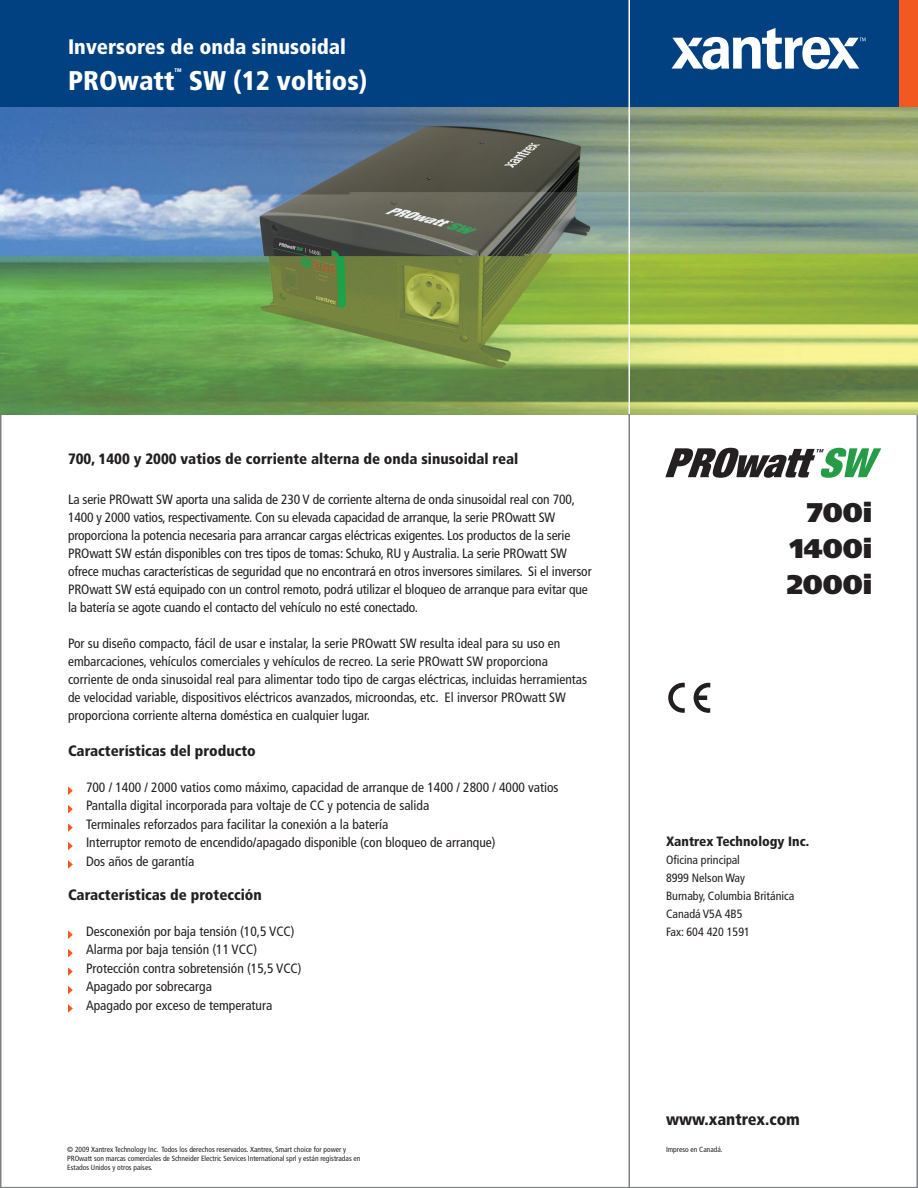
<style>
.page{position:relative;width:918px;height:1188px;background:#fff}
.page>*{position:absolute;margin:0;border:0;box-sizing:border-box;transform-origin:0 0}
.page_header{font:900 condensed 27px "Frutiger";color:#fff}
.body_text{font:900 27px "Frutiger";color:#231f20}
.page_header-2{font:900 condensed 21px "Frutiger";color:#fff}
.web_site{font:900 condensed 16.5px "Frutiger";color:#231f20}
.paragraph_header{font:900 condensed 15px "Frutiger";color:#231f20}
.body_text-2{font:900 condensed 15px "Frutiger";color:#231f20}
.body_text-3{font:condensed 13.5px/18px "Frutiger";letter-spacing:-.01em;color:#231f20}
.bullets{font:condensed 13.5px "Frutiger";color:#231f20}
.address_header{font:900 condensed 13.5px "Frutiger";color:#231f20}
.address_body{font:condensed 12px "Frutiger";color:#231f20}
.t1{font:condensed 7.5px/9px "Frutiger";color:#231f20}
.page_header-3{font:900 condensed 5.25px "Frutiger";color:#fff}
</style>
<div class="page">
<img style="left:0;top:107px;width:918px;height:307px">
<div style="left:0;top:0;width:918px;height:107px;background:#014081"></div>
<div style="left:900px;top:0;width:18px;height:107px;background:#f15921"></div>
<hr style="left:628px;top:0;width:2px;height:414px;background:#fff">
<hr style="left:628px;top:414px;width:2px;height:774px;background:#808285">
<svg style="left:672px;top:28px;width:194px;height:42px"></svg>
<svg style="left:68px;top:786px;width:5px;height:9px"></svg>
<svg style="left:68px;top:805px;width:5px;height:8px"></svg>
<svg style="left:68px;top:823px;width:5px;height:9px"></svg>
<svg style="left:68px;top:842px;width:5px;height:8px"></svg>
<svg style="left:68px;top:860px;width:5px;height:9px"></svg>
<svg style="left:68px;top:930px;width:5px;height:9px"></svg>
<svg style="left:68px;top:949px;width:5px;height:8px"></svg>
<svg style="left:68px;top:967px;width:5px;height:9px"></svg>
<svg style="left:68px;top:986px;width:5px;height:8px"></svg>
<svg style="left:68px;top:1004px;width:5px;height:9px"></svg>
<svg style="left:665px;top:448px;width:216px;height:30px"></svg>
<svg style="left:694px;top:683px;width:16px;height:30px"></svg>
<svg style="left:668px;top:683px;width:17px;height:30px"></svg>
<p class="page_header-2" style="left:68px;top:34px;width:279px">Inversores de onda sinusoidal</p>
<p class="page_header" style="left:68px;top:64px;width:108px">PROwatt</p>
<p class="page_header-3" style="left:175px;top:67px;width:9px">TM</p>
<p class="page_header" style="left:189px;top:64px;width:180px">SW (12 voltios)</p>
<p class="paragraph_header" style="left:68px;top:449px;width:452px">700, 1400 y 2000 vatios de corriente alterna de onda sinusoidal real</p>
<p class="body_text-3" style="left:68px;top:490px;width:525px">La serie PROwatt SW aporta una salida de 230 V de corriente alterna de onda sinusoidal real con 700, 1400 y 2000 vatios, respectivamente. Con su elevada capacidad de arranque, la serie PROwatt SW proporciona la potencia necesaria para arrancar cargas eléctricas exigentes. Los productos de la serie PROwatt SW están disponibles con tres tipos de tomas: Schuko, RU y Australia. La serie PROwatt SW ofrece muchas características de seguridad que no encontrará en otros inversores similares. Si el inversor PROwatt SW está equipado con un control remoto, podrá utilizar el bloqueo de arranque para evitar que la batería se agote cuando el contacto del vehículo no esté conectado.</p>
<p class="body_text-3" style="left:68px;top:634px;width:521px">Por su diseño compacto, fácil de usar e instalar, la serie PROwatt SW resulta ideal para su uso en embarcaciones, vehículos comerciales y vehículos de recreo. La serie PROwatt SW proporciona corriente de onda sinusoidal real para alimentar todo tipo de cargas eléctricas, incluidas herramientas de velocidad variable, dispositivos eléctricos avanzados, microondas, etc. El inversor PROwatt SW proporciona corriente alterna doméstica en cualquier lugar.</p>
<p class="body_text-2" style="left:68px;top:742px;width:189px">Características del producto</p>
<p class="bullets" style="left:86px;top:779px;width:474px">700 / 1400 / 2000 vatios como máximo, capacidad de arranque de 1400 / 2800 / 4000 vatios</p>
<p class="bullets" style="left:86px;top:798px;width:345px">Pantalla digital incorporada para voltaje de CC y potencia de salida</p>
<p class="bullets" style="left:86px;top:816px;width:304px">Terminales reforzados para facilitar la conexión a la batería</p>
<p class="bullets" style="left:86px;top:835px;width:411px">Interruptor remoto de encendido/apagado disponible (con bloqueo de arranque)</p>
<p class="bullets" style="left:86px;top:853px;width:110px">Dos años de garantía</p>
<p class="paragraph_header" style="left:68px;top:886px;width:195px">Características de protección</p>
<p class="bullets" style="left:86px;top:923px;width:210px">Desconexión por baja tensión (10,5 VCC)</p>
<p class="bullets" style="left:86px;top:942px;width:173px">Alarma por baja tensión (11 VCC)</p>
<p class="bullets" style="left:86px;top:960px;width:217px">Protección contra sobretensión (15,5 VCC)</p>
<p class="bullets" style="left:86px;top:979px;width:127px">Apagado por sobrecarga</p>
<p class="bullets" style="left:86px;top:997px;width:188px">Apagado por exceso de temperatura</p>
<p class="body_text" style="left:807px;top:496px;width:67px">700i</p>
<p class="body_text" style="left:790px;top:532px;width:84px">1400i</p>
<p class="body_text" style="left:787px;top:568px;width:87px">2000i</p>
<p class="address_header" style="left:666px;top:833px;width:145px">Xantrex Technology Inc.</p>
<p class="address_body" style="left:666px;top:853px;width:75px">Oficina principal</p>
<p class="address_body" style="left:666px;top:871px;width:81px">8999 Nelson Way</p>
<p class="address_body" style="left:666px;top:889px;width:130px">Burnaby, Columbia Británica</p>
<p class="address_body" style="left:666px;top:907px;width:78px">Canadá V5A 4B5</p>
<p class="address_body" style="left:666px;top:925px;width:85px">Fax: 604 420 1591</p>
<p class="web_site" style="left:666px;top:1109px;width:136px">www.xantrex.com</p>
<p class="t1" style="left:67px;top:1145px;width:281px">© 2009 Xantrex Technology Inc. Todos los derechos reservados. Xantrex, Smart choice for power y</p>
<p class="t1" style="left:666px;top:1145px;width:58px">Impreso en Canadá.</p>
<p class="t1" style="left:67px;top:1154px;width:295px">PROwatt son marcas comerciales de Schneider Electric Services International sprl y están registradas en<br>Estados Unidos y otros países.</p>
</div>
